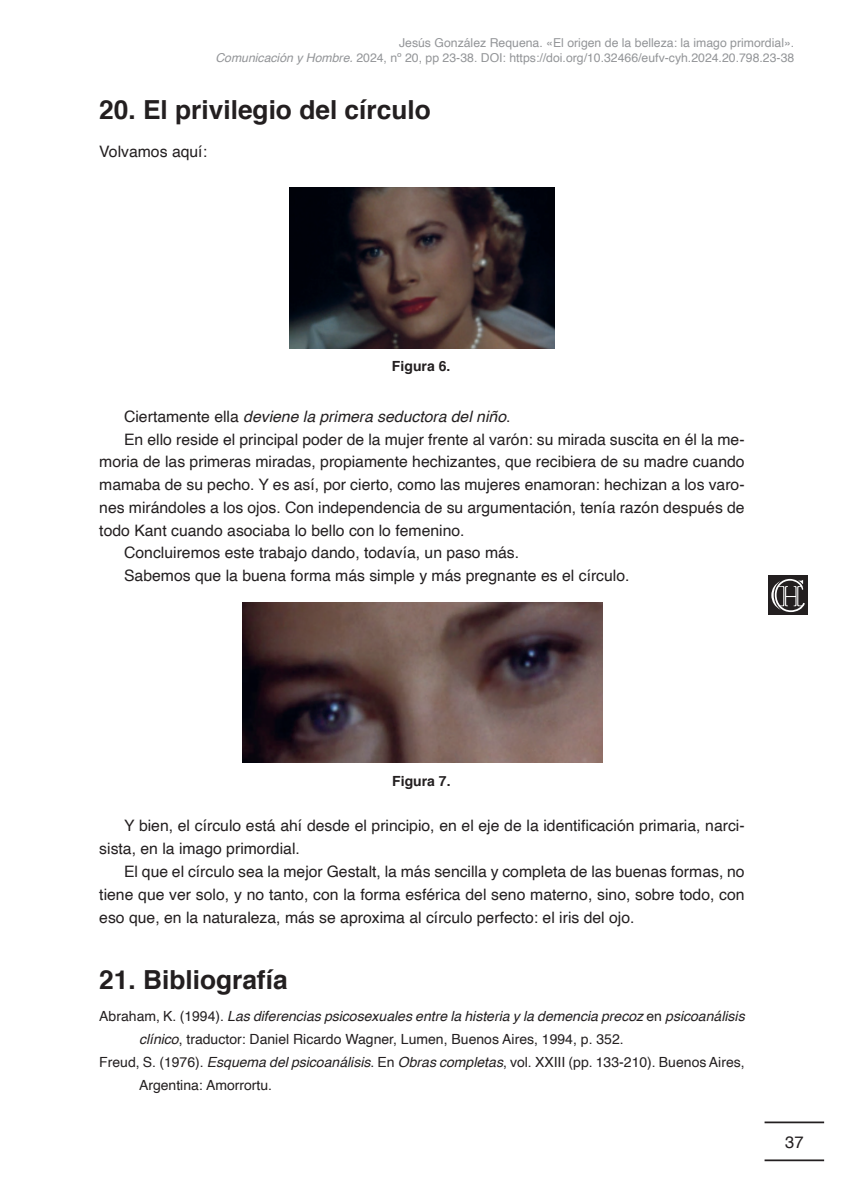
<style>
.page{position:relative;width:844px;height:1191px;background:#fff}
.page>*{position:absolute;margin:0;border:0;box-sizing:border-box;transform-origin:0 0}
.primer_ladillo{font:700 26.25px "Helvetica";color:#231f20}
.t1{font:16.62px "Helvetica";color:#231f20}
.Texto_general{font:15.75px/22.8px "Helvetica";color:#231f20;text-align:justify}
.Texto_general-2{font:italic 15.75px "Helvetica";color:#231f20}
.texto_primer_parrafo{font:15.75px "Helvetica";color:#231f20}
.texto_bibliografía{font:14px/22.8px "Helvetica";color:#231f20}
.Pie_de_fig{font:700 14px "Helvetica";color:#231f20}
.t2{font:12.25px/14.7px "Helvetica";color:#939598;text-align:right}
.s1{font-style:italic}
.s2{font-style:normal}
</style>
<div class="page">
<hr style="left:764px;top:1159px;width:59px;height:2px;background:#231f20">
<hr style="left:764px;top:1121px;width:59px;height:2px;background:#231f20">
<div style="left:768px;top:575px;width:39px;height:40px;background:#231f20"></div>
<svg style="left:771px;top:579px;width:33px;height:33px"></svg>
<img style="left:289px;top:188px;width:266px;height:160px">
<img style="left:242px;top:602px;width:360px;height:160px">
<p class="t2" style="left:215px;top:36px;width:580px">Jesús González Requena. «El origen de la belleza: la imago primordial».<br><span class="s1">Comunicación y Hombre.</span> 2024, nº 20, pp 23-38. DOI: https://doi.org/10.32466/eufv-cyh.2024.20.798.23-38</p>
<p class="primer_ladillo" style="left:99px;top:88px;width:333px">20. El privilegio del círculo</p>
<p class="texto_primer_parrafo" style="left:99px;top:139px;width:109px">Volvamos aquí:</p>
<p class="Pie_de_fig" style="left:392px;top:355px;width:60px">Figura 6.</p>
<p class="Texto_general-2" style="left:124px;top:404px;width:388px"><span class="s2">Ciertamente ella</span> deviene la primera seductora del niño<span class="s2">.</span></p>
<p class="Texto_general" style="left:99px;top:428px;width:646px;text-indent:25px">En ello reside el principal poder de la mujer frente al varón: su mirada suscita en él la me&shy;moria de las primeras miradas, propiamente hechizantes, que recibiera de su madre cuando mamaba de su pecho. Y es así, por cierto, como las mujeres enamoran: hechizan a los varo&shy;nes mirándoles a los ojos. Con independencia de su argumentación, tenía razón después de todo Kant cuando asociaba lo bello con lo femenino.</p>
<p class="Texto_general" style="left:124px;top:542px;width:396px">Concluiremos este trabajo dando, todavía, un paso más.</p>
<p class="Texto_general" style="left:124px;top:564px;width:507px">Sabemos que la buena forma más simple y más pregnante es el círculo.</p>
<p class="Pie_de_fig" style="left:392px;top:769px;width:60px">Figura 7.</p>
<p class="Texto_general" style="left:99px;top:815px;width:646px;text-indent:25px">Y bien, el círculo está ahí desde el principio, en el eje de la identificación primaria, narci&shy;sista, en la imago primordial.</p>
<p class="Texto_general" style="left:99px;top:860px;width:646px;text-indent:25px">El que el círculo sea la mejor Gestalt, la más sencilla y completa de las buenas formas, no tiene que ver solo, y no tanto, con la forma esférica del seno materno, sino, sobre todo, con eso que, en la naturaleza, más se aproxima al círculo perfecto: el iris del ojo.</p>
<p class="primer_ladillo" style="left:99px;top:958px;width:190px">21. Bibliografía</p>
<p class="texto_bibliografía" style="left:139px;top:1005px;width:607px;text-indent:-40px">Abraham, K. (1994). <span class="s1">Las diferencias psicosexuales entre la histeria y la demencia precoz</span> en <span class="s1">psicoanálisis clínico</span>, traductor: Daniel Ricardo Wagner, Lumen, Buenos Aires, 1994, p. 352.</p>
<p class="texto_bibliografía" style="left:139px;top:1051px;width:607px;text-indent:-40px">Freud, S. (1976). <span class="s1">Esquema del psicoanálisis</span>. En <span class="s1">Obras completas</span>, vol. XXIII (pp. 133-210). Buenos Aires,<br>Argentina: Amorrortu.</p>
<p class="t1" style="left:784px;top:1129px;width:20px">37</p>
</div>
